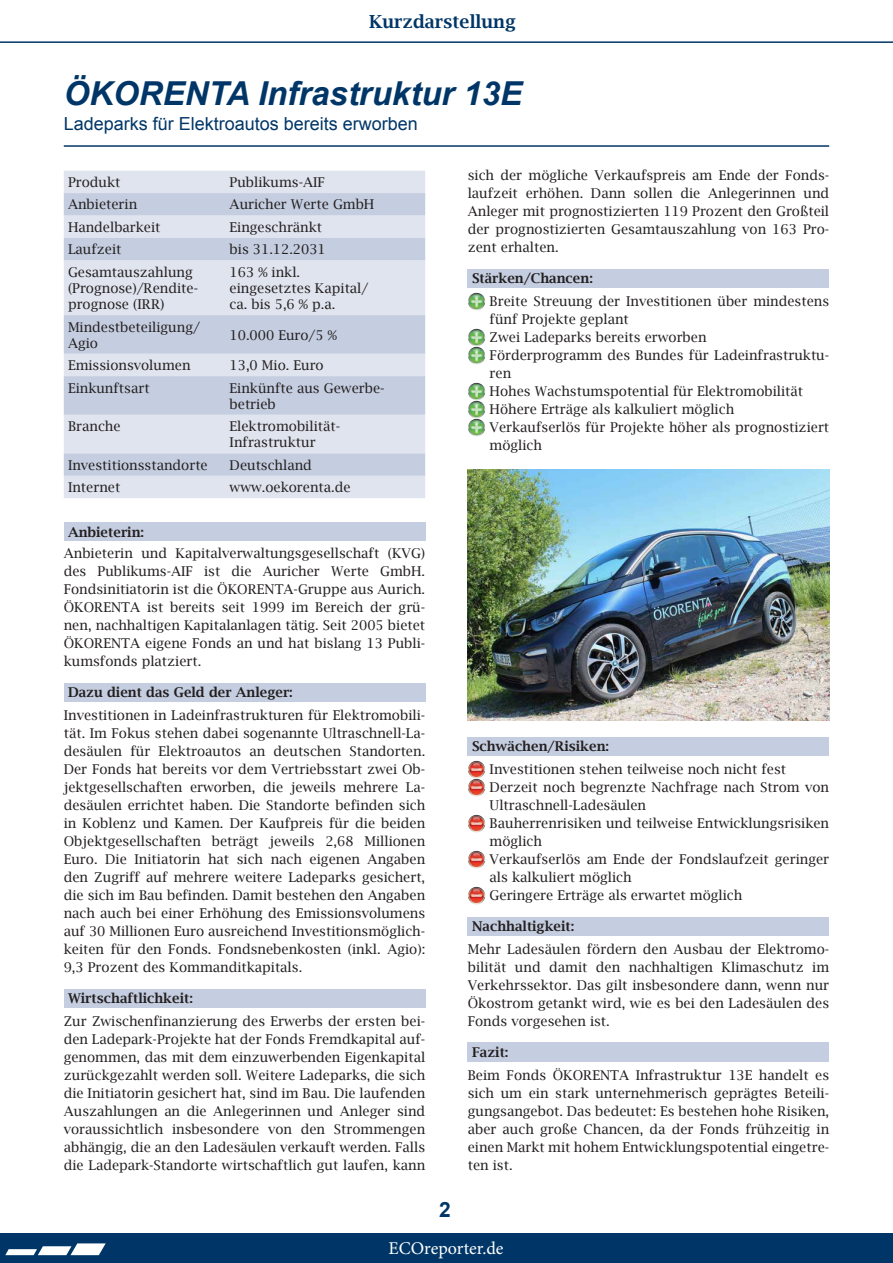
<style>
.page{position:relative;width:893px;height:1263px;background:#fff}
.page>*{position:absolute;margin:0;border:0;box-sizing:border-box;transform-origin:0 0}
.t1{font:italic 700 33px "Arial";color:#003667}
.t2{font:700 21px "Arial";color:#003667}
.t3{font:18px "Arial";color:#003667}
.t4{font:600 18px "Lucida Bright";color:#003667}
.t5{font:18px "Minion Pro";color:#fff}
.t6{font:13.5px/18px "Lucida Bright";color:#231f20}
.t7{font:600 13.5px "Lucida Bright";color:#231f20}
</style>
<div class="page">
<div style="left:0;top:1233px;width:893px;height:30px;background:#003667"></div>
<svg style="left:5px;top:1243px;width:101px;height:12px"></svg>
<hr style="left:0;top:41px;width:893px;height:2px;background:#003667">
<hr style="left:64px;top:145px;width:765px;height:2px;background:#003667">
<div style="left:64px;top:171px;width:361px;height:327px;background:#dfe4ee"></div>
<svg style="left:64px;top:193px;width:361px;height:283px;background:#d1d8e6"></svg>
<div style="left:64px;top:522px;width:361px;height:19px;background:#c5cee0"></div>
<div style="left:64px;top:683px;width:361px;height:19px;background:#c5cee0"></div>
<div style="left:64px;top:989px;width:361px;height:19px;background:#c5cee0"></div>
<div style="left:468px;top:269px;width:361px;height:19px;background:#c5cee0"></div>
<svg style="left:468px;top:293px;width:8px;height:11px"></svg>
<svg style="left:468px;top:329px;width:8px;height:11px"></svg>
<svg style="left:468px;top:347px;width:8px;height:11px"></svg>
<svg style="left:468px;top:383px;width:8px;height:11px"></svg>
<svg style="left:468px;top:401px;width:8px;height:11px"></svg>
<svg style="left:468px;top:419px;width:9px;height:10px"></svg>
<img style="left:468px;top:469px;width:361px;height:251px">
<div style="left:468px;top:737px;width:361px;height:19px;background:#c5cee0"></div>
<svg style="left:468px;top:761px;width:7px;height:10px"></svg>
<svg style="left:468px;top:779px;width:7px;height:10px"></svg>
<svg style="left:468px;top:815px;width:7px;height:10px"></svg>
<svg style="left:468px;top:851px;width:7px;height:10px"></svg>
<svg style="left:468px;top:887px;width:7px;height:11px"></svg>
<div style="left:468px;top:917px;width:361px;height:19px;background:#c5cee0"></div>
<div style="left:468px;top:1043px;width:361px;height:19px;background:#c5cee0"></div>
<h3 class="t4" style="left:369px;top:12px;width:148px">Kurzdarstellung</h3>
<h1 class="t1" style="left:64px;top:71px;width:460px">ÖKORENTA Infrastruktur 13E</h1>
<h3 class="t3" style="left:64px;top:112px;width:356px">Ladeparks für Elektroautos bereits erworben</h3>
<p class="t6" style="left:68px;top:173px;width:54px">Produkt</p>
<p class="t6" style="left:230px;top:173px;width:97px">Publikums-AIF</p>
<p class="t6" style="left:68px;top:196px;width:71px">Anbieterin</p>
<p class="t6" style="left:230px;top:196px;width:146px">Auricher Werte GmbH</p>
<p class="t6" style="left:68px;top:218px;width:94px">Handelbarkeit</p>
<p class="t6" style="left:230px;top:218px;width:94px">Eingeschränkt</p>
<p class="t6" style="left:68px;top:240px;width:55px">Laufzeit</p>
<p class="t6" style="left:230px;top:240px;width:98px">bis 31.12.2031</p>
<p class="t6" style="left:68px;top:264px;width:130px;line-height:16.2px">Gesamtauszahlung (Prognose)/Rendite&shy;prognose (IRR)</p>
<p class="t6" style="left:230px;top:264px;width:140px;line-height:16.2px">163 % inkl. eingesetztes Kapital/ ca. bis 5,6 % p.a.</p>
<p class="t6" style="left:68px;top:319px;width:133px;line-height:16.2px">Mindestbeteiligung/<br>Agio</p>
<p class="t6" style="left:230px;top:326px;width:109px">10.000 Euro/5 %</p>
<p class="t6" style="left:68px;top:356px;width:124px">Emissionsvolumen</p>
<p class="t6" style="left:230px;top:356px;width:96px">13,0 Mio. Euro</p>
<p class="t6" style="left:68px;top:379px;width:83px">Einkunftsart</p>
<p class="t6" style="left:230px;top:380px;width:155px;line-height:16.2px">Einkünfte aus Gewerbe&shy;betrieb</p>
<p class="t6" style="left:68px;top:417px;width:54px">Branche</p>
<p class="t6" style="left:230px;top:418px;width:112px;line-height:16.2px">Elektromobilität-<br>Infrastruktur</p>
<p class="t6" style="left:68px;top:456px;width:141px">Investitionsstandorte</p>
<p class="t6" style="left:230px;top:456px;width:84px">Deutschland</p>
<p class="t6" style="left:68px;top:478px;width:54px">Internet</p>
<p class="t6" style="left:230px;top:478px;width:122px">www.oekorenta.de</p>
<p class="t7" style="left:68px;top:524px;width:78px">Anbieterin:</p>
<p class="t6" style="left:64px;top:544px;width:363px;text-align:justify">Anbieterin und Kapitalverwaltungsgesellschaft (KVG) des Publikums-AIF ist die Auricher Werte GmbH.<br>Fondsinitiatorin ist die ÖKORENTA-Gruppe aus Aurich.<br>ÖKORENTA ist bereits seit 1999 im Bereich der grü&shy;nen, nachhaltigen Kapitalanlagen tätig. Seit 2005 bietet ÖKORENTA eigene Fonds an und hat bislang 13 Publi&shy;kumsfonds platziert.</p>
<p class="t7" style="left:68px;top:685px;width:226px">Dazu dient das Geld der Anleger:</p>
<p class="t6" style="left:64px;top:706px;width:363px;text-align:justify">Investitionen in Ladeinfrastrukturen für Elektromobili&shy;tät. Im Fokus stehen dabei sogenannte Ultraschnell-La&shy;desäulen für Elektroautos an deutschen Standorten.<br>Der Fonds hat bereits vor dem Vertriebsstart zwei Ob&shy;jektgesellschaften erworben, die jeweils mehrere La&shy;desäulen errichtet haben. Die Standorte befinden sich in Koblenz und Kamen. Der Kaufpreis für die beiden Objektgesellschaften beträgt jeweils 2,68 Millionen Euro. Die Initiatorin hat sich nach eigenen Angaben den Zugriff auf mehrere weitere Ladeparks gesichert, die sich im Bau befinden. Damit bestehen den Angaben nach auch bei einer Erhöhung des Emissionsvolumens auf 30 Millionen Euro ausreichend Investitionsmöglich&shy;keiten für den Fonds. Fondsnebenkosten (inkl. Agio):<br>9,3 Prozent des Kommanditkapitals.</p>
<p class="t7" style="left:68px;top:991px;width:126px">Wirtschaftlichkeit:</p>
<p class="t6" style="left:64px;top:1012px;width:363px;text-align:justify">Zur Zwischenfinanzierung des Erwerbs der ersten bei&shy;den Ladepark-Projekte hat der Fonds Fremdkapital auf&shy;genommen, das mit dem einzuwerbenden Eigenkapital zurückgezahlt werden soll. Weitere Ladeparks, die sich die Initiatorin gesichert hat, sind im Bau. Die laufenden Auszahlungen an die Anlegerinnen und Anleger sind voraussichtlich insbesondere von den Strommengen abhängig, die an den Ladesäulen verkauft werden. Falls die Ladepark-Standorte wirtschaftlich gut laufen, kann</p>
<p class="t6" style="left:468px;top:166px;width:363px;text-align:justify">sich der mögliche Verkaufspreis am Ende der Fonds&shy;laufzeit erhöhen. Dann sollen die Anlegerinnen und Anleger mit prognostizierten 119 Prozent den Großteil der prognostizierten Gesamtauszahlung von 163 Pro&shy;zent erhalten.</p>
<p class="t7" style="left:472px;top:271px;width:122px">Stärken/Chancen:</p>
<p class="t6" style="left:490px;top:292px;width:341px">Breite Streuung der Investitionen über mindestens fünf Projekte geplant<br>Zwei Ladeparks bereits erworben<br>Förderprogramm des Bundes für Ladeinfrastruktu&shy;ren<br>Hohes Wachstumspotential für Elektromobilität Höhere Erträge als kalkuliert möglich<br>Verkaufserlös für Projekte höher als prognostiziert möglich</p>
<p class="t7" style="left:472px;top:739px;width:139px">Schwächen/Risiken:</p>
<p class="t6" style="left:490px;top:760px;width:341px">Investitionen stehen teilweise noch nicht fest Derzeit noch begrenzte Nachfrage nach Strom von Ultraschnell-Ladesäulen<br>Bauherrenrisiken und teilweise Entwicklungsrisiken möglich<br>Verkaufserlös am Ende der Fondslaufzeit geringer als kalkuliert möglich<br>Geringere Erträge als erwartet möglich</p>
<p class="t7" style="left:472px;top:919px;width:104px">Nachhaltigkeit:</p>
<p class="t6" style="left:468px;top:940px;width:363px;text-align:justify">Mehr Ladesäulen fördern den Ausbau der Elektromo&shy;bilität und damit den nachhaltigen Klimaschutz im Verkehrssektor. Das gilt insbesondere dann, wenn nur Ökostrom getankt wird, wie es bei den Ladesäulen des Fonds vorgesehen ist.</p>
<p class="t7" style="left:472px;top:1045px;width:38px">Fazit:</p>
<p class="t6" style="left:468px;top:1066px;width:363px;text-align:justify">Beim Fonds ÖKORENTA Infrastruktur 13E handelt es sich um ein stark unternehmerisch geprägtes Beteili&shy;gungsangebot. Das bedeutet: Es bestehen hohe Risiken, aber auch große Chancen, da der Fonds frühzeitig in einen Markt mit hohem Entwicklungspotential eingetre&shy;ten ist.</p>
<h2 class="t2" style="left:439px;top:1195px;width:13px">2</h2>
<h3 class="t5" style="left:388px;top:1237px;width:117px">ECOreporter.de</h3>
</div>
